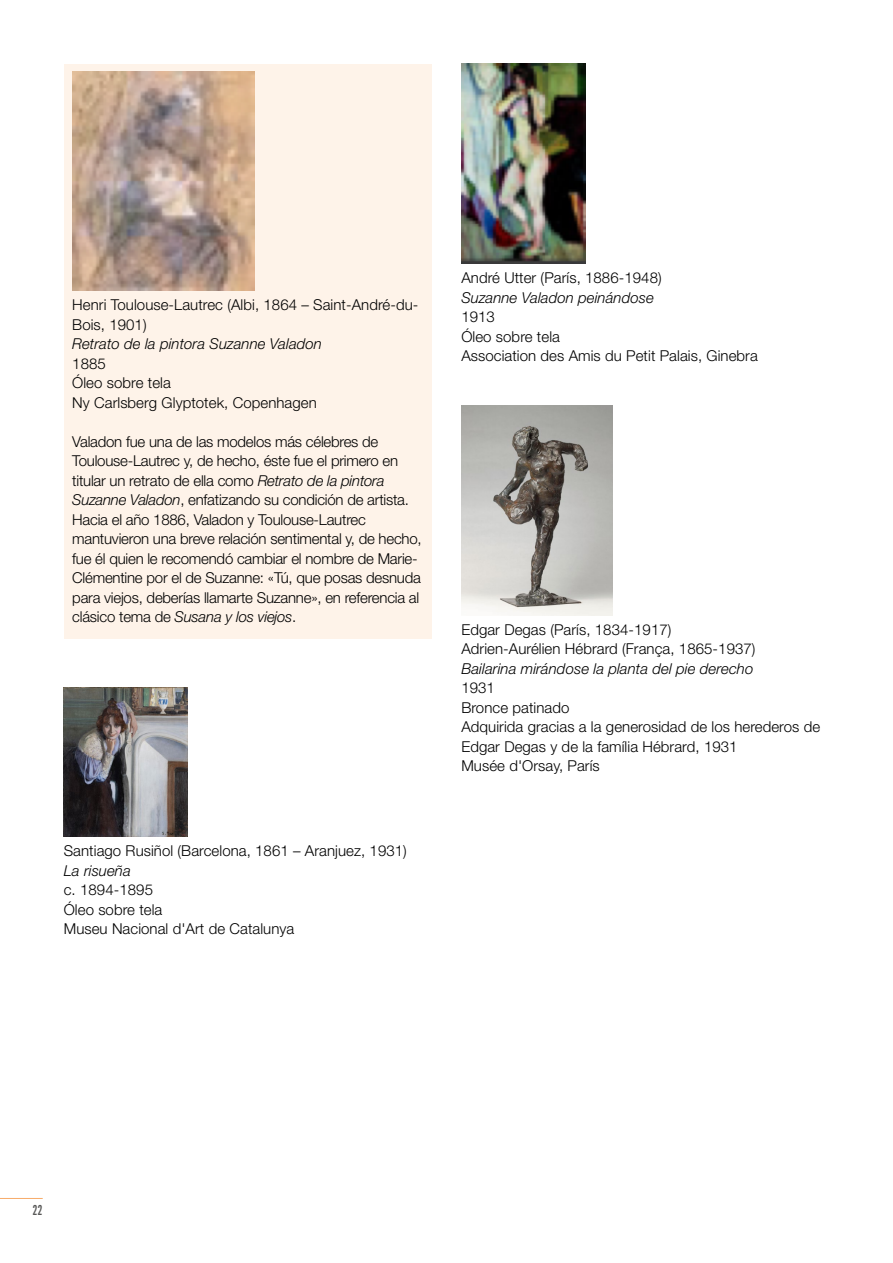
<style>
.page{position:relative;width:893px;height:1263px;background:#fff}
.page>*{position:absolute;margin:0;border:0;box-sizing:border-box;transform-origin:0 0}
.Texte_2{font:300 15px/19.5px "Helvetica Neue LT Std";letter-spacing:.005em;color:#000}
.Texte_2-2{font:300 15px/19.5px "Helvetica Neue LT Std";letter-spacing:-.015em;color:#000}
.Texte_2_-_Cursiva{font:italic 300 15px "Helvetica Neue LT Std";letter-spacing:.005em;color:#000}
.t1{font:15px "Alternate Got No 1 D";color:#575756}
.s1{font-style:italic}
</style>
<div class="page">
<hr style="left:0;top:1198px;width:43px;height:1px;background:#f7ac69">
<div style="left:64px;top:64px;width:368px;height:574px;background:#fef3e9"></div>
<img style="left:72px;top:71px;width:183px;height:220px">
<img style="left:64px;top:688px;width:124px;height:149px">
<img style="left:461px;top:64px;width:125px;height:200px">
<img style="left:461px;top:406px;width:151px;height:209px">
<p class="Texte_2" style="left:72px;top:295px;width:348px">Henri Toulouse-Lautrec (Albi, 1864 – Saint-André-du-<br>Bois, 1901)</p>
<p class="Texte_2_-_Cursiva" style="left:72px;top:335px;width:251px">Retrato de la pintora Suzanne Valadon</p>
<p class="Texte_2" style="left:72px;top:353px;width:35px">1885</p>
<p class="Texte_2" style="left:72px;top:373px;width:100px">Óleo sobre tela</p>
<p class="Texte_2" style="left:72px;top:392px;width:246px">Ny Carlsberg Glyptotek, Copenhagen</p>
<p class="Texte_2-2" style="left:72px;top:431px;width:351px">Valadon fue una de las modelos más célebres de Toulouse-Lautrec y, de hecho, éste fue el primero en titular un retrato de ella como <span class="s1">Retrato de la pintora Suzanne Valadon</span>, enfatizando su condición de artista.<br>Hacia el año 1886, Valadon y Toulouse-Lautrec mantuvieron una breve relación sentimental y, de hecho, fue él quien le recomendó cambiar el nombre de Marie-Clémentine por el de Suzanne: «Tú, que posas desnuda para viejos, deberías llamarte Suzanne», en referencia al clásico tema de <span class="s1">Susana y los viejos</span>.</p>
<p class="Texte_2" style="left:64px;top:841px;width:345px">Santiago Rusiñol (Barcelona, 1861 – Aranjuez, 1931)</p>
<p class="Texte_2_-_Cursiva" style="left:64px;top:862px;width:69px">La risueña</p>
<p class="Texte_2" style="left:64px;top:880px;width:91px">c. 1894-1895</p>
<p class="Texte_2" style="left:64px;top:899px;width:100px">Óleo sobre tela</p>
<p class="Texte_2" style="left:64px;top:919px;width:232px">Museu Nacional d'Art de Catalunya</p>
<p class="Texte_2" style="left:461px;top:268px;width:202px">André Utter (París, 1886-1948)</p>
<p class="Texte_2_-_Cursiva" style="left:461px;top:289px;width:194px">Suzanne Valadon peinándose</p>
<p class="Texte_2" style="left:461px;top:307px;width:35px">1913</p>
<p class="Texte_2" style="left:461px;top:327px;width:100px">Óleo sobre tela</p>
<p class="Texte_2" style="left:461px;top:346px;width:298px">Association des Amis du Petit Palais, Ginebra</p>
<p class="Texte_2" style="left:461px;top:619px;width:212px">Edgar Degas (París, 1834-1917)</p>
<p class="Texte_2" style="left:461px;top:639px;width:296px">Adrien-Aurélien Hébrard (França, 1865-1937)</p>
<p class="Texte_2_-_Cursiva" style="left:461px;top:659px;width:294px">Bailarina mirándose la planta del pie derecho</p>
<p class="Texte_2" style="left:461px;top:678px;width:35px">1931</p>
<p class="Texte_2" style="left:461px;top:697px;width:110px">Bronce patinado</p>
<p class="Texte_2" style="left:461px;top:717px;width:360px">Adquirida gracias a la generosidad de los herederos de<br>Edgar Degas y de la família Hébrard, 1931</p>
<p class="Texte_2" style="left:461px;top:756px;width:140px">Musée d'Orsay, París</p>
<p class="t1" style="left:32px;top:1202px;width:12px">22</p>
</div>
